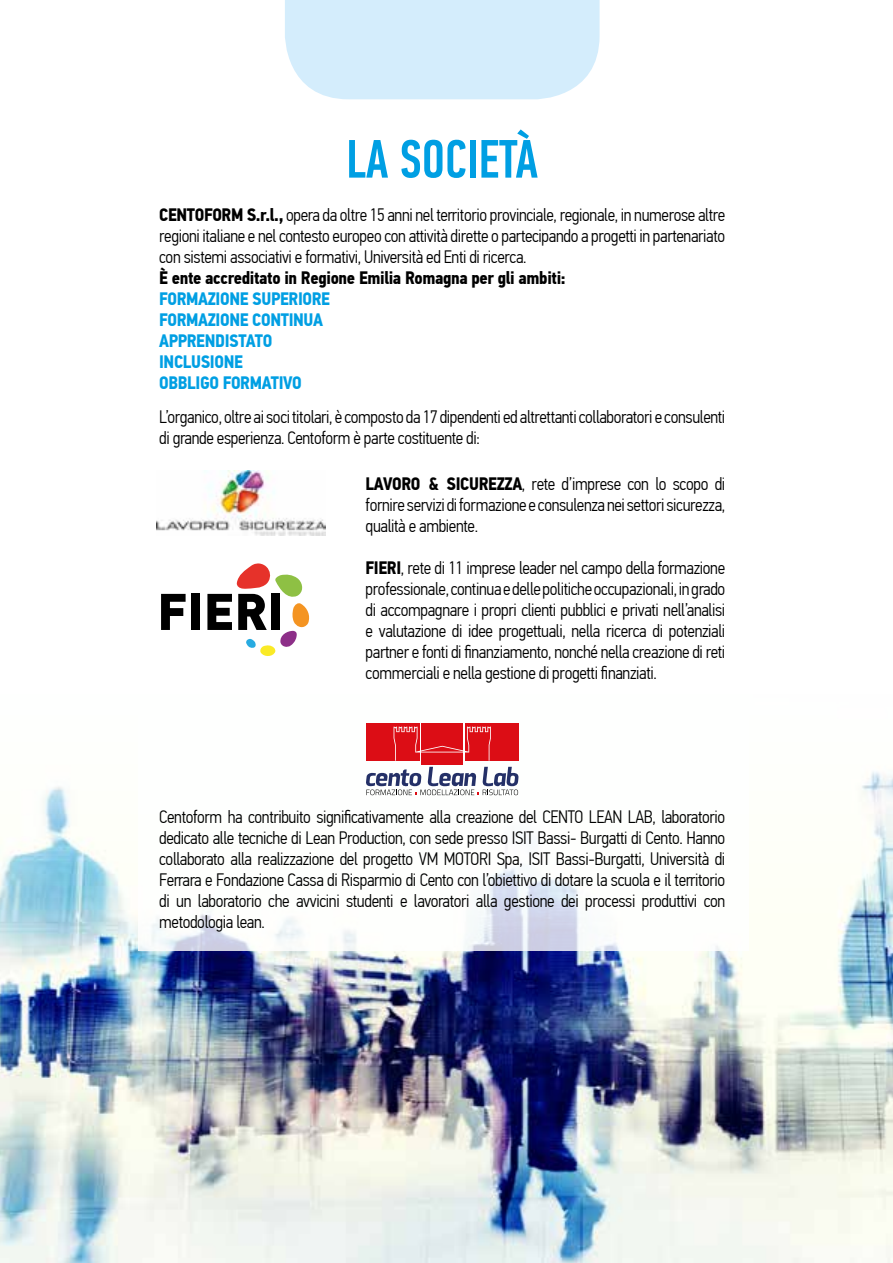
<style>
.page{position:relative;width:893px;height:1263px;background:#fff}
.page>*{position:absolute;margin:0;border:0;box-sizing:border-box;transform-origin:0 0}
.t1{font:500 54px "PF Din Text Comp Pro";color:#009fe3}
.t2{font:300 18px/21px "PF Din Text Cond Pro";letter-spacing:-.02em;color:#000;text-align:justify}
.t3{font:700 18px/21px "PF Din Text Cond Pro";letter-spacing:-.02em;color:#009fe3}
.t4{font:700 18px "PF Din Text Cond Pro";letter-spacing:-.02em;color:#000}
.s1{font-weight:700}
</style>
<div class="page">
<img style="left:0;top:771px;width:893px;height:492px">
<div style="left:285px;top:0;width:315px;height:99px;background:#d4edfc"></div>
<div style="left:138px;top:555px;width:610px;height:395px;background:#fff"></div>
<div style="left:422px;top:723px;width:41px;height:42px;background:#dc0d15"></div>
<div style="left:366px;top:723px;width:54px;height:38px;background:#dc0d15"></div>
<div style="left:465px;top:723px;width:54px;height:38px;background:#dc0d15"></div>
<svg style="left:394px;top:727px;width:97px;height:34px"></svg>
<svg style="left:366px;top:767px;width:153px;height:28px"></svg>
<svg style="left:161px;top:594px;width:25px;height:36px"></svg>
<div style="left:191px;top:594px;width:9px;height:36px;background:#000"></div>
<svg style="left:207px;top:563px;width:103px;height:93px"></svg>
<div style="left:271px;top:594px;width:9px;height:36px;background:#000"></div>
<img style="left:156px;top:471px;width:170px;height:65px">
<h1 class="t1" style="left:346px;top:128px;width:193px">LA SOCIETÀ</h1>
<p class="t2" style="left:159px;top:204px;width:567px"><span class="s1">CENTOFORM S.r.l.,</span> opera da oltre 15 anni nel territorio provinciale, regionale, in numerose altre regioni italiane e nel contesto europeo con attività dirette o partecipando a progetti in partenariato con sistemi associativi e formativi, Università ed Enti di ricerca.</p>
<p class="t4" style="left:159px;top:267px;width:408px">È ente accreditato in Regione Emilia Romagna per gli ambiti:</p>
<p class="t3" style="left:159px;top:288px;width:172px">FORMAZIONE SUPERIORE<br>FORMAZIONE CONTINUA<br>APPRENDISTATO<br>INCLUSIONE<br>OBBLIGO FORMATIVO</p>
<p class="t2" style="left:159px;top:407px;width:568px">L’organico, oltre ai soci titolari, è composto da 17 dipendenti ed altrettanti collaboratori e consulenti di grande esperienza. Centoform è parte costituente di:</p>
<p class="t2" style="left:366px;top:473px;width:361px"><span class="s1">LAVORO &amp; SICUREZZA</span>, rete d’imprese con lo scopo di fornire servizi di formazione e consulenza nei settori sicurezza, qualità e ambiente.</p>
<p class="t2" style="left:366px;top:557px;width:361px"><span class="s1">FIERI</span>, rete di 11 imprese leader nel campo della formazione professionale, continua e delle politiche occupazionali, in grado di accompagnare i propri clienti pubblici e privati nell’analisi e valutazione di idee progettuali, nella ricerca di potenziali partner e fonti di finanziamento, nonché nella creazione di reti commerciali e nella gestione di progetti finanziati.</p>
<p class="t2" style="left:159px;top:806px;width:568px">Centoform ha contribuito significativamente alla creazione del CENTO LEAN LAB, laboratorio dedicato alle tecniche di Lean Production, con sede presso ISIT Bassi- Burgatti di Cento. Hanno collaborato alla realizzazione del progetto VM MOTORI Spa, ISIT Bassi-Burgatti, Università di Ferrara e Fondazione Cassa di Risparmio di Cento con l’obiettivo di dotare la scuola e il territorio di un laboratorio che avvicini studenti e lavoratori alla gestione dei processi produttivi con metodologia lean.</p>
</div>
